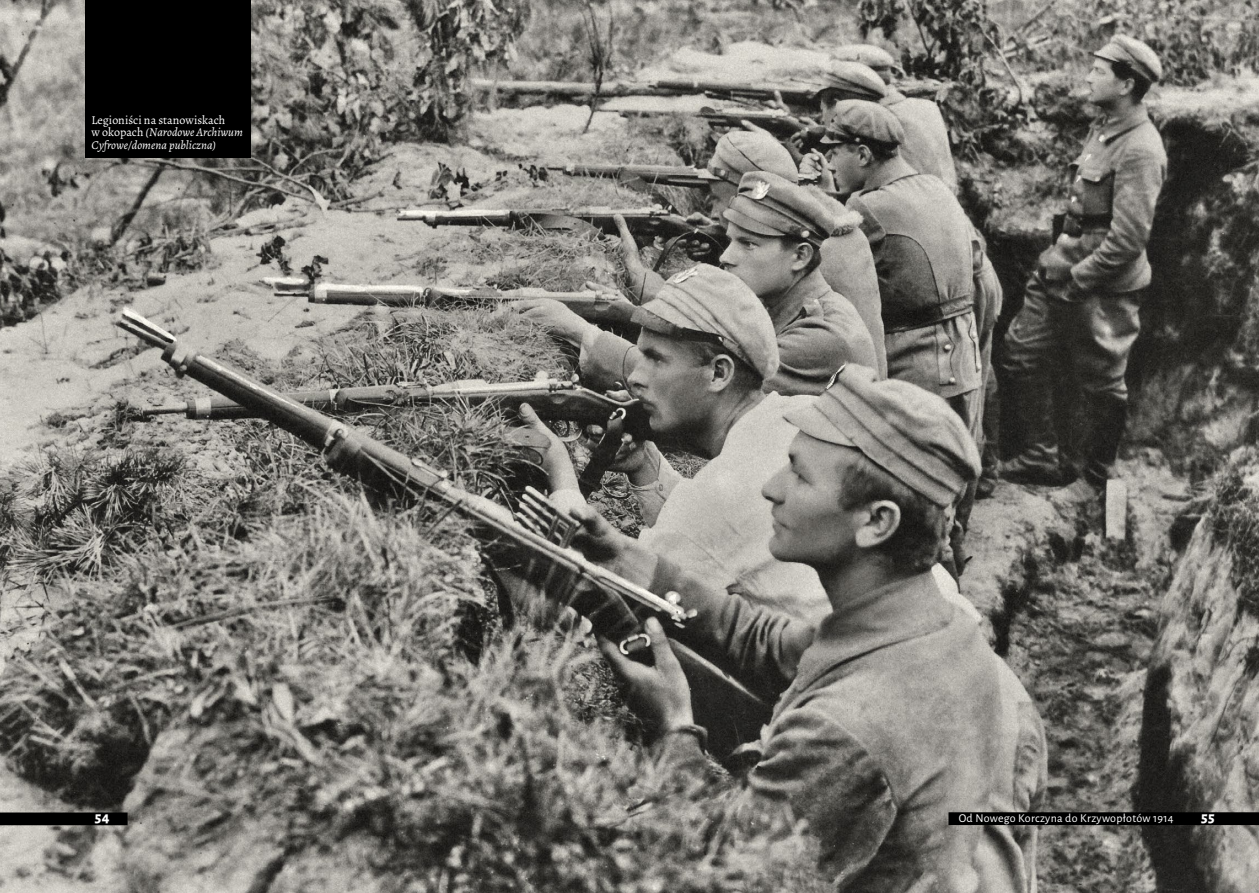
<style>
.page{position:relative;width:1259px;height:893px;background:#fff}
.page>*{position:absolute;margin:0;border:0;box-sizing:border-box;transform-origin:0 0}
.t1{font:800 15px "Alegreya Sans";color:#fff}
.Podpisy{font:italic 12px/12.8px "Alegreya";color:#fff}
.t2{font:12px "Alegreya Sans";letter-spacing:.025em;color:#fff}
.s1{font-style:normal}
</style>
<div class="page">
<img style="left:0;top:0;width:1259px;height:893px">
<div style="left:85px;top:0;width:166px;height:158px;background:#000"></div>
<div style="left:0;top:812px;width:128px;height:13px;background:#000"></div>
<div style="left:948px;top:812px;width:311px;height:13px;background:#000"></div>
<p class="Podpisy" style="left:91px;top:113px;width:153px"><span class="s1">Legioniści na stanowiskach<br>w okopach</span> (Narodowe Archiwum<br>Cyfrowe/domena publiczna)</p>
<p class="t1" style="left:95px;top:806px;width:16px">54</p>
<p class="t2" style="left:958px;top:810px;width:216px">Od Nowego Korczyna do Krzywopłotów 1914</p>
<p class="t1" style="left:1201px;top:806px;width:15px">55</p>
</div>
